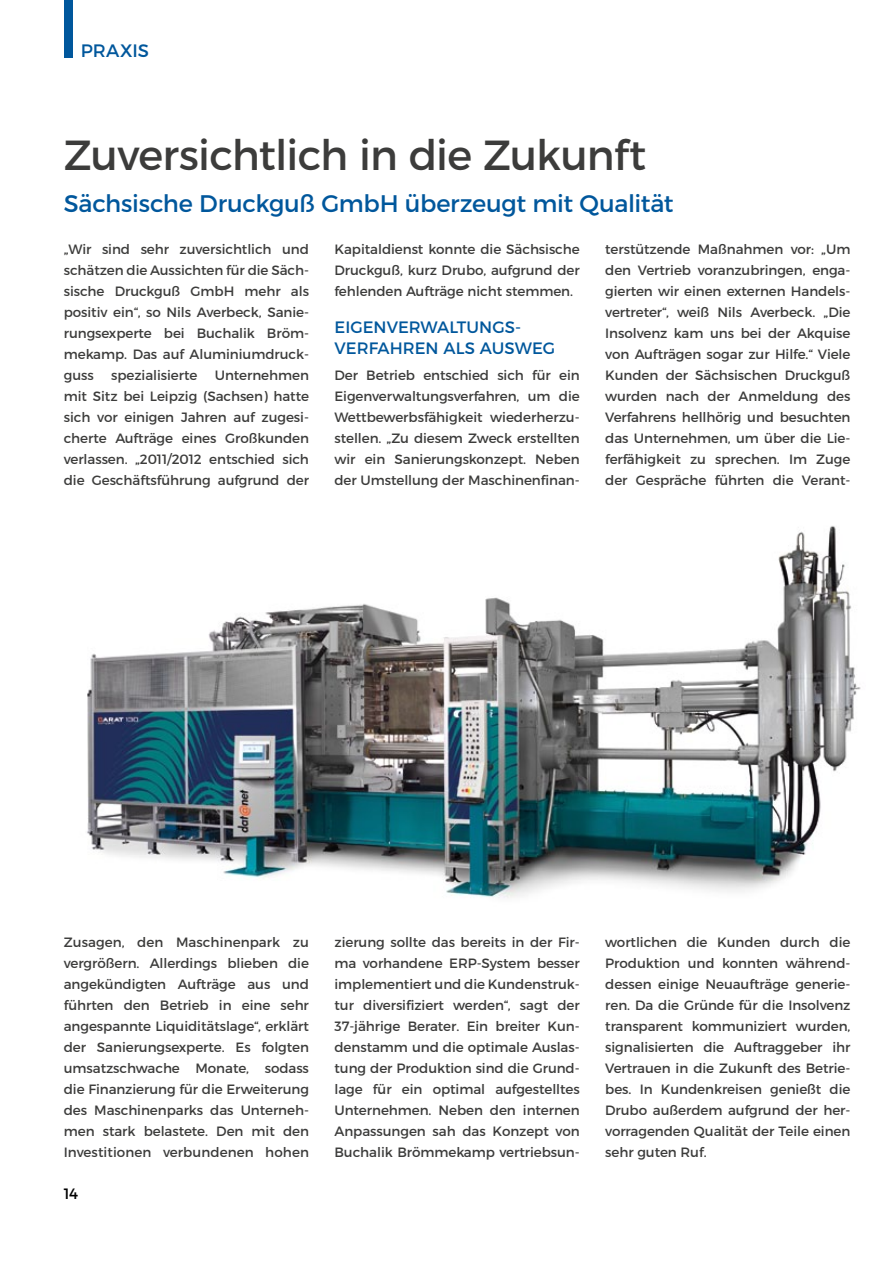
<style>
.page{position:relative;width:893px;height:1263px;background:#fff}
.page>*{position:absolute;margin:0;border:0;box-sizing:border-box;transform-origin:0 0}
.t1{font:42px "Montserrat";letter-spacing:-.025em;color:#3c3c3b}
.t2{font:24px "Montserrat";letter-spacing:-.01em;color:#00579c}
.t3{font:18px "Montserrat";color:#00579c}
.t4{font:16.5px/21px "Montserrat";color:#00579c}
.t5{font:15px "Montserrat";color:#000}
.t6{font:13.5px/21px "Montserrat";letter-spacing:-.005em;color:#3c3c3b;text-align:justify}
</style>
<div class="page">
<img style="left:87px;top:526px;width:774px;height:372px">
<div style="left:64px;top:0;width:8px;height:57px;background:#00579c"></div>
<h3 class="t3" style="left:81px;top:40px;width:70px">PRAXIS</h3>
<h1 class="t1" style="left:64px;top:129px;width:584px">Zuversichtlich in die Zukunft</h1>
<h2 class="t2" style="left:64px;top:188px;width:611px">Sächsische Druckguß GmbH überzeugt mit Qualität</h2>
<p class="t6" style="left:605px;top:238px;width:247px">terstützende Maßnahmen vor: „U m den Vertrieb voranzubringen, enga&shy;gierten wir einen externen Handels&shy;vertreter“, weiß N ils Averbeck. „Die I nsolvenz kam uns bei der Akquise von Aufträgen sogar zur Hilfe.“ Viele Kunden der Sächsischen Druckguß wurden nach der Anmeldung des Verfahrens hellhörig und besuchten das U nternehmen, um über die Lie&shy;ferfähigkeit zu sprechen. I m Zuge der Gespräche führten die Verant-</p>
<p class="t6" style="left:64px;top:238px;width:247px">„Wir sind sehr zuversichtlich und schätzen die Aussichten für die Säch&shy;sische Druckguß GmbH mehr als positiv ein“, so N ils Averbeck, Sanie&shy;rungsexperte bei Buchalik Bröm&shy;mekamp. Das auf Aluminiumdruck&shy;guss</p>
<p class="t6" style="left:334px;top:238px;width:247px">Kapitaldienst konnte die Sächsische Druckguß, kurz Drubo, aufgrund der fehlenden Aufträge nicht stemmen.</p>
<p class="t4" style="left:335px;top:317px;width:222px">Eigenverwaltungs&shy;verfah ren als Ausweg</p>
<p class="t6" style="left:334px;top:364px;width:247px">Der Betrieb entschied sich für ein Eigenverwaltungsverfahren, um die Wettbewerbsfähigkeit wiederherzu&shy;stellen. „Zu diesem Zweck erstellten wir ein Sanierungskonzept. Neben der Umstellung der Maschinenfinan-</p>
<p class="t6" style="left:111px;top:364px;width:88px">spezialisierte</p>
<p class="t6" style="left:64px;top:364px;width:247px;text-indent:151px">U nternehmen mit Sitz bei Leipzig (Sachsen) hatte sich vor einigen Jahren auf zugesi&shy;cherte Aufträge eines Großkunden verlassen. „2011/2012 entschied sich die Geschäftsführung aufgrund der</p>
<p class="t6" style="left:64px;top:931px;width:247px">Zusagen, den Maschinenpark zu vergrößern. Allerdings blieben die angekündigten Aufträge aus und führten den Betrieb in eine sehr angespannte Liquiditätslage“, erklärt der Sanierungsexperte. Es folgten umsatzschwache Monate, sodass die Finanzierung für die Erweiterung des Maschinenparks das Unterneh&shy;men stark belastete. Den mit den I nvestitionen verbundenen hohen</p>
<p class="t5" style="left:64px;top:1184px;width:16px">14</p>
<p class="t6" style="left:334px;top:931px;width:247px">zierung sollte das bereits in der Fir&shy;ma vorhandene ER P-System besser implementiert und die Kundenstruk&shy;tur diversifiziert werden“, sagt der 37-jährige Berater. Ein breiter Kun&shy;denstamm und die optimale Auslas&shy;tung der Produktion sind die Grund&shy;lage für ein optimal aufgestelltes Unternehmen. Neben den internen Anpassungen sah das Konzept von Buchalik Brömmekamp vertriebsun-</p>
<p class="t6" style="left:605px;top:931px;width:247px">wortlichen die Kunden durch die Produktion und konnten während&shy;dessen einige Neuaufträge generie&shy;ren. Da die Gründe für die I nsolvenz transparent kommuniziert wurden, signalisierten die Auftraggeber ihr Vertrauen in die Zukunft des Betrie&shy;bes. I n Kundenkreisen genießt die Drubo außerdem aufgrund der her&shy;vorragenden Qualität der Teile einen sehr guten Ruf.</p>
</div>
